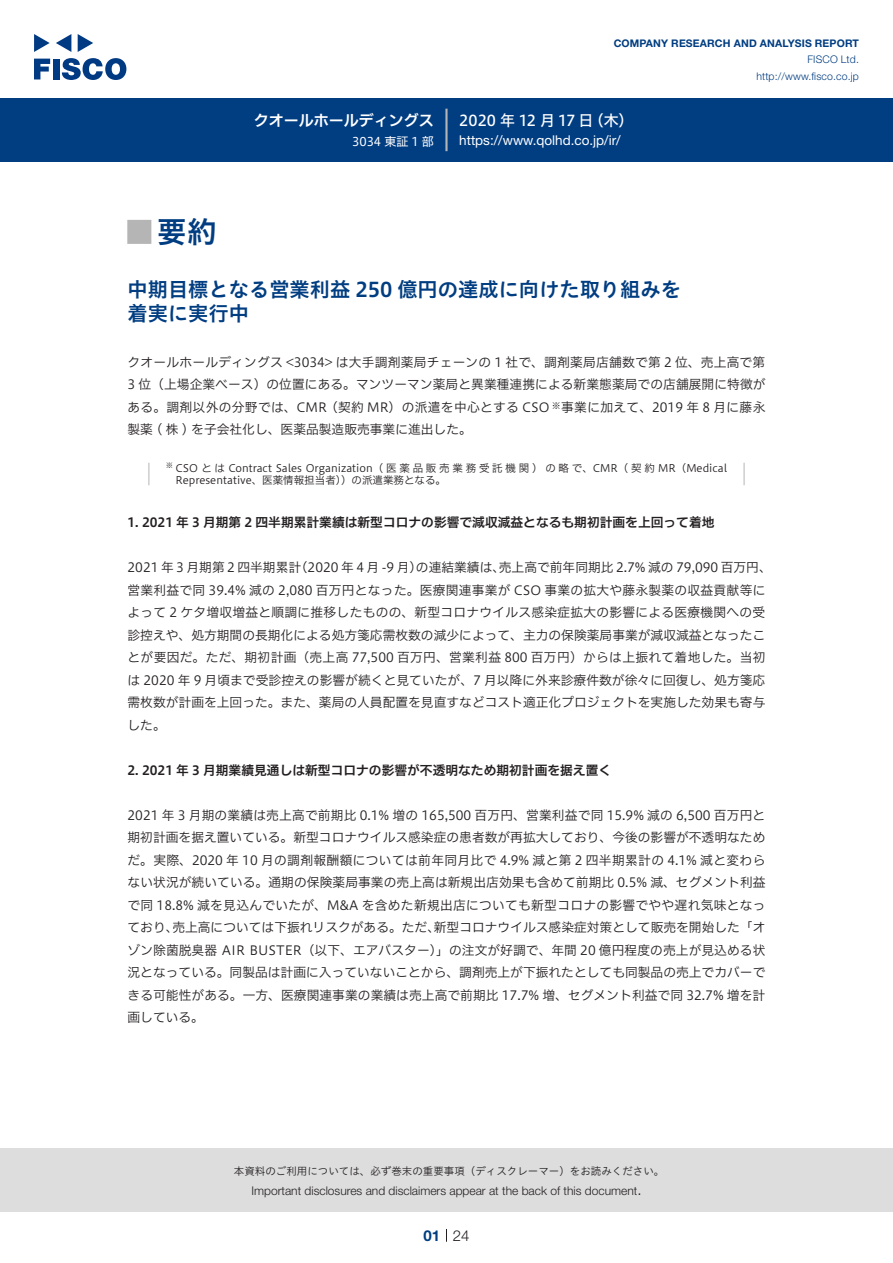
<style>
.page{position:relative;width:893px;height:1263px;background:#fff}
.page>*{position:absolute;margin:0;border:0;box-sizing:border-box;transform-origin:0 0}
.t1{font:30px "Hiragino UD Sans Std N W6";color:#003d81}
.t2{font:700 24px "Koz Go Pro";color:#b5b5b6}
.t3{font:20.25px/24px "Hiragino UD Sans Std W6";color:#003d81}
.t4{font:15px "Hiragino UD Sans F Std N W5";letter-spacing:.005em;color:#fff}
.t5{font:15px "Hiragino UD Sans F Std N W6";color:#fff}
.t6{font:300 15px "Helvetica Neue LT Std";color:#231f20}
.t7{font:700 15px "Helvetica Neue LT Std";color:#003d81}
.t8{font:13.5px "Helvetica Neue LT Std";color:#fff}
.t9{font:12.75px/22.5px "Hiragino UD Sans F Std N W3";letter-spacing:.005em;color:#231f20}
.t10{font:12.75px "Hiragino UD Sans F Std N W6";color:#231f20}
.t11{font:300 12px "Helvetica Neue LT Std";color:#231f20}
.t12{font:12px "Hiragino UD Sans F Std N W4";color:#fff}
.t13{font:10.5px "Hiragino UD Sans F Std N W3";color:#231f20}
.t14{font:10.5px "Hiragino UD Sans Std W3";color:#231f20}
.t15{font:700 10.5px "Helvetica Neue LT Std";letter-spacing:.015em;color:#003d81}
.t16{font:300 10.5px/16.5px "Helvetica Neue LT Std";letter-spacing:.015em;color:#003d81;text-align:right}
.t17{font:8.85px "Hiragino UD Sans F Std N W3";color:#231f20}
.t18{font:7.35px "Hiragino UD Sans F Std N W3";color:#231f20}
</style>
<div class="page">
<div style="left:0;top:1148px;width:893px;height:64px;background:#ddd"></div>
<svg style="left:34px;top:59px;width:16px;height:20px"></svg>
<div style="left:53px;top:59px;width:6px;height:20px;background:#003a83"></div>
<svg style="left:62px;top:58px;width:64px;height:22px"></svg>
<svg style="left:34px;top:34px;width:16px;height:18px"></svg>
<svg style="left:78px;top:34px;width:15px;height:18px"></svg>
<svg style="left:56px;top:34px;width:15px;height:18px"></svg>
<div style="left:0;top:98px;width:893px;height:64px;background:#003d81"></div>
<hr style="left:445px;top:109px;width:3px;height:42px;background:#b5b5b6">
<svg style="left:446px;top:1229px;width:1px;height:13px"></svg>
<hr style="left:148px;top:463px;width:2px;height:22px;background:#d3d3d3">
<hr style="left:743px;top:463px;width:2px;height:22px;background:#d3d3d3">
<p class="t5" style="left:254px;top:109px;width:182px">クオールホールディングス</p>
<p class="t12" style="left:352px;top:132px;width:83px">3034 東証 1 部</p>
<p class="t15" style="left:614px;top:37px;width:247px">COMPANY RESEARCH AND ANALYSIS REPORT</p>
<p class="t16" style="left:756px;top:51px;width:104px">FISCO Ltd. http://www.fisco.co j p.</p>
<p class="t4" style="left:589px;top:109px;width:46px">（木(</p>
<p class="t4" style="left:459px;top:109px;width:136px">2020 年 12 月 17 日</p>
<p class="t8" style="left:459px;top:132px;width:163px">https://www.qolhd. c o j p. /i r/</p>
<h1 class="t1" style="left:157px;top:209px;width:61px">要約</h1>
<h2 class="t2" style="left:128px;top:217px;width:25px">█</h2>
<h3 class="t3" style="left:128px;top:276px;width:555px">中期目標となる営業利益 250 億円の達成に向けた取り組みを着実に実行中</h3>
<p class="t9" style="left:128px;top:350px;width:639px;text-align:right">クオールホールディングス &lt;3034&gt; は大手調剤薬局チェーンの 1 社で、調剤薬局店舗数で第 2 位、売上高で第<br>3 位（上場企業ベース）の位置にある。マンツーマン薬局と異業種連携による新業態薬局での店舗展開に特徴が事業に加えて、2019 年 8 月に藤永</p>
<p class="t9" style="left:128px;top:395px;width:424px">ある。調剤以外の分野では、CMR（契約 MR）の派遣を中心とする CSO製薬 ( 株 ) を子会社化し、医薬品製造販売事業に進出した。</p>
<p class="t13" style="left:175px;top:460px;width:553px">CSO とは Contract Sales Organization（医薬品販売業務受託機関）の略で、CMR（契約 MR（Medical</p>
<p class="t17" style="left:552px;top:399px;width:10px">※</p>
<p class="t18" style="left:166px;top:459px;width:9px">※</p>
<p class="t13" style="left:176px;top:472px;width:272px">Representative、医薬情報担当者））の派遣業務となる。</p>
<p class="t10" style="left:128px;top:513px;width:588px">1. 2021 年 3 月期第 2 四半期累計業績は新型コロナの影響で減収減益となるも期初計画を上回って着地</p>
<p class="t9" style="left:499px;top:555px;width:274px">売上高で前年同期比 2.7% 減の 79,090 百万円、</p>
<p class="t9" style="left:128px;top:555px;width:639px">2021 年 3 月期第 2 四半期累計<br>営業利益で同 39.4% 減の 2,080 百万円となった。医療関連事業が CSO 事業の拡大や藤永製薬の収益貢献等によって 2 ケタ増収増益と順調に推移したものの、新型コロナウイルス感染症拡大の影響による医療機関への受診控えや、処方期間の長期化による処方箋応需枚数の減少によって、主力の保険薬局事業が減収減益となったことが要因だ。ただ、期初計画（売上高 77,500 百万円、営業利益 800 百万円）からは上振れて着地した。当初は 2020 年 9 月頃まで受診控えの影響が続くと見ていたが、7 月以降に外来診療件数が徐々に回復し、処方箋応需枚数が計画を上回った。また、薬局の人員配置を見直すなどコスト適正化プロジェクトを実施した効果も寄与した。</p>
<p class="t10" style="left:128px;top:760px;width:485px">2. 2021 年 3 月期業績見通しは新型コロナの影響が不透明なため期初計画を据え置く</p>
<p class="t9" style="left:128px;top:803px;width:639px;text-align:right">2021 年 3 月期の業績は売上高で前期比 0.1% 増の 165,500 百万円、営業利益で同 15.9% 減の 6,500 百万円と期初計画を据え置いている。新型コロナウイルス感染症の患者数が再拡大しており、今後の影響が不透明なためだ。実際、2020 年 10 月の調剤報酬額については前年同月比で 4.9% 減と第 2 四半期累計の 4.1% 減と変わらない状況が続いている。通期の保険薬局事業の売上高は新規出店効果も含めて前期比 0.5% 減、セグメント利益で同 18.8% 減を見込んでいたが、M&amp;A を含めた新規出店についても新型コロナの影響でやや遅れ気味となっ新型コロナウイルス感染症対策として販売を開始した「オ</p>
<p class="t9" style="left:295px;top:555px;width:129px">（2020 年 4 月 -9 月）</p>
<p class="t9" style="left:416px;top:555px;width:91px">の連結業績は、</p>
<p class="t9" style="left:172px;top:915px;width:269px">売上高については下振れリスクがある。ただ、</p>
<p class="t9" style="left:128px;top:915px;width:639px">ており、<br>ゾン除菌脱臭器 AIR BUSTER（以下、エアバスター）」の注文が好調で、年間 20 億円程度の売上が見込める状況となっている。同製品は計画に入っていないことから、調剤売上が下振れたとしても同製品の売上でカバーできる可能性がある。一方、医療関連事業の業績は売上高で前期比 17.7% 増、セグメント利益で同 32.7% 増を計画している。</p>
<p class="t14" style="left:234px;top:1163px;width:432px">本資料のご利用については、必ず巻末の重要事項（ディスクレーマー）をお読みください。</p>
<p class="t6" style="left:637px;top:1180px;width:6px">.</p>
<p class="t11" style="left:251px;top:1183px;width:387px">Important disclosures and disclaimers appear at the back of this document</p>
<p class="t7" style="left:423px;top:1226px;width:18px">01</p>
<p class="t6" style="left:453px;top:1226px;width:18px">24</p>
</div>
